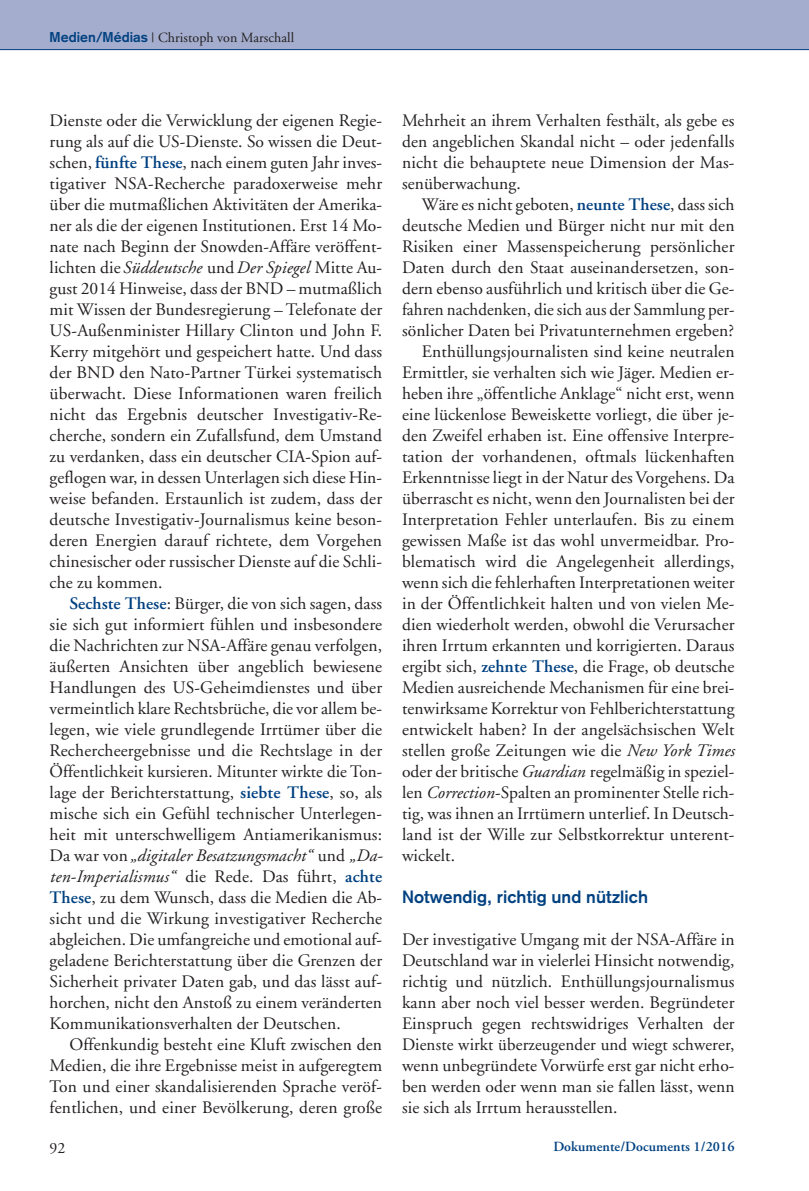
<style>
.page{position:relative;width:809px;height:1191px;background:#fff}
.page>*{position:absolute;margin:0;border:0;box-sizing:border-box;transform-origin:0 0}
.t1{font:17.5px/21px "Adobe Garamond";letter-spacing:.005em;color:#231f20;text-align:justify}
.t2{font:700 17.5px "Akzidenz Grotesk";letter-spacing:.005em;color:#014181}
.t3{font:15.75px "Adobe Garamond";color:#231f20}
.t4{font:14px "Adobe Garamond";letter-spacing:.005em;color:#231f20}
.t5{font:600 14px "Adobe Garamond";letter-spacing:.005em;color:#014181}
.s1{font-family:"Akzidenz Grotesk";font-weight:700;color:#014181}
.s2{font-weight:600;color:#014181}
.s3{font-style:italic}
</style>
<div class="page">
<div style="left:0;top:0;width:809px;height:50px;background:#a4adcd"></div>
<hr style="left:0;top:49px;width:809px;height:1px;background:#014181">
<p class="t4" style="left:50px;top:32px;width:246px"><span class="s1">Medien/Médias</span> | Christoph von Marschall</p>
<p class="t1" style="left:50px;top:111px;width:334px">Dienste oder die Verwicklung der eigenen Regie&shy;rung als auf die US-Dienste. So wissen die Deut&shy;schen, <span class="s2">fünfte These</span>, nach einem guten Jahr inves&shy;tigativer NSA-Recherche paradoxerweise mehr über die mutmaßlichen Aktivitäten der Amerika&shy;ner als die der eigenen Institutionen. Erst 14 Mo&shy;nate nach Beginn der Snowden-Affäre veröffent&shy;lichten die<span class="s3">Süddeutsche</span> und<span class="s3">Der Spiegel</span> Mitte Au&shy;gust 2014 Hinweise, dass der BND – mutmaßlich mit Wissen der Bundesregierung – Telefonate der US-Außenminister Hillary Clinton und John F.<br>Kerry mitgehört und gespeichert hatte. Und dass der BND den Nato-Partner Türkei systematisch überwacht. Diese Informationen waren freilich nicht das Ergebnis deutscher Investigativ-Re&shy;cherche, sondern ein Zufallsfund, dem Umstand zu verdanken, dass ein deutscher CIA-Spion auf&shy;geflogen war, in dessen Unterlagen sich diese Hin&shy;weise befanden. Erstaunlich ist zudem, dass der deutsche Investigativ-Journalismus keine beson&shy;deren Energien darauf richtete, dem Vorgehen chinesischer oder russischer Dienste auf die Schli&shy;che zu kommen.</p>
<p class="t1" style="left:50px;top:594px;width:335px;text-indent:20px"><span class="s2">Sechste These</span>: Bürger, die von sich sagen, dass sie sich gut informiert fühlen und insbesondere die Nachrichten zur NSA-Affäre genau verfolgen, äußerten Ansichten über angeblich bewiesene Handlungen des US-Geheimdienstes und über vermeintlich klare Rechtsbrüche, die vor allem be&shy;legen, wie viele grundlegende Irrtümer über die Rechercheergebnisse und die Rechtslage in der Öffentlichkeit kursieren. Mitunter wirkte die Ton&shy;lage der Berichterstattung, <span class="s2">siebte These</span>, so, als mische sich ein Gefühl technischer Unterlegen&shy;heit mit unterschwelligem Antiamerikanismus:<br>Da war von<span class="s3">„digitaler Besatzungsmacht“</span> und <span class="s3">„Da&shy;ten-Imperialismus“</span> die Rede. Das führt, <span class="s2">achte These</span>, zu dem Wunsch, dass die Medien die Ab&shy;sicht und die Wirkung investigativer Recherche abgleichen. Die umfangreiche und emotional auf&shy;geladene Berichterstattung über die Grenzen der Sicherheit privater Daten gab, und das lässt auf&shy;horchen, nicht den Anstoß zu einem veränderten Kommunikationsverhalten der Deutschen.</p>
<p class="t1" style="left:50px;top:1035px;width:334px;text-indent:20px">Offenkundig besteht eine Kluft zwischen den Medien, die ihre Ergebnisse meist in aufgeregtem Ton und einer skandalisierenden Sprache veröf&shy;fentlichen, und einer Bevölkerung, deren große</p>
<p class="t1" style="left:402px;top:111px;width:334px">Mehrheit an ihrem Verhalten festhält, als gebe es den angeblichen Skandal nicht – oder jedenfalls nicht die behauptete neue Dimension der Mas&shy;senüberwachung.</p>
<p class="t1" style="left:422px;top:195px;width:314px">Wäre es nicht geboten, <span class="s2">neunte These</span>, dass sich</p>
<p class="t1" style="left:402px;top:216px;width:334px">deutsche Medien und Bürger nicht nur mit den</p>
<p class="t1" style="left:402px;top:237px;width:334px">Risiken einer Massenspeicherung persönlicher</p>
<p class="t1" style="left:402px;top:258px;width:334px">Daten durch den Staat auseinandersetzen, son-</p>
<p class="t1" style="left:402px;top:279px;width:334px">dern ebenso ausführlich und kritisch über die Ge-</p>
<p class="t1" style="left:402px;top:300px;width:334px">fahren nachdenken, die sich aus der Sammlung per-</p>
<p class="t1" style="left:402px;top:321px;width:333px">sönlicher Daten bei Privatunternehmen ergeben?</p>
<p class="t1" style="left:422px;top:342px;width:314px">Enthüllungsjournalisten sind keine neutralen</p>
<p class="t1" style="left:402px;top:363px;width:334px">Ermittler, sie verhalten sich wie Jäger. Medien er-</p>
<p class="t1" style="left:402px;top:384px;width:334px">heben ihre „öffentliche Anklage“ nicht erst, wenn</p>
<p class="t1" style="left:402px;top:405px;width:334px">eine lückenlose Beweiskette vorliegt, die über je-</p>
<p class="t1" style="left:402px;top:426px;width:334px">den Zweifel erhaben ist. Eine offensive Interpre-</p>
<p class="t1" style="left:402px;top:447px;width:334px">tation der vorhandenen, oftmals lückenhaften</p>
<p class="t1" style="left:402px;top:468px;width:334px">Erkenntnisse liegt in der Natur des Vorgehens. Da</p>
<p class="t1" style="left:402px;top:489px;width:334px">überrascht es nicht, wenn den Journalisten bei der</p>
<p class="t1" style="left:402px;top:510px;width:334px">Interpretation Fehler unterlaufen. Bis zu einem</p>
<p class="t1" style="left:402px;top:531px;width:334px">gewissen Maße ist das wohl unvermeidbar. Pro-</p>
<p class="t1" style="left:402px;top:552px;width:334px">blematisch wird die Angelegenheit allerdings,</p>
<p class="t1" style="left:402px;top:573px;width:334px">wenn sich die fehlerhaften Interpretationen weiter</p>
<p class="t1" style="left:402px;top:594px;width:334px">in der Öffentlichkeit halten und von vielen Me-</p>
<p class="t1" style="left:402px;top:615px;width:334px">dien wiederholt werden, obwohl die Verursacher</p>
<p class="t1" style="left:402px;top:636px;width:334px">ihren Irrtum erkannten und korrigierten. Daraus</p>
<p class="t1" style="left:402px;top:657px;width:334px">ergibt sich, <span class="s2">zehnte These</span>, die Frage, ob deutsche</p>
<p class="t1" style="left:402px;top:678px;width:334px">Medien ausreichende Mechanismen für eine brei-</p>
<p class="t1" style="left:402px;top:699px;width:334px">tenwirksame Korrektur von Fehlberichterstattung</p>
<p class="t1" style="left:402px;top:720px;width:334px">entwickelt haben? In der angelsächsischen Welt</p>
<p class="t1" style="left:402px;top:741px;width:334px">stellen große Zeitungen wie die <span class="s3">New York Times</span></p>
<p class="t1" style="left:402px;top:762px;width:334px">oder der britische<span class="s3">Guardian</span> regelmäßig in speziel-</p>
<p class="t1" style="left:402px;top:783px;width:334px">len <span class="s3">Correction</span>-Spalten an prominenter Stelle rich-</p>
<p class="t1" style="left:402px;top:804px;width:334px">tig, was ihnen an Irrtümern unterlief. In Deutsch-</p>
<p class="t1" style="left:402px;top:825px;width:334px">land ist der Wille zur Selbstkorrektur unterent-</p>
<p class="t1" style="left:402px;top:846px;width:55px">wickelt.</p>
<p class="t2" style="left:402px;top:891px;width:248px">Notwendig, richtig und nützlich</p>
<p class="t1" style="left:402px;top:930px;width:334px">Der investigative Umgang mit der NSA-Affäre in Deutschland war in vielerlei Hinsicht notwendig, richtig und nützlich. Enthüllungsjournalismus kann aber noch viel besser werden. Begründeter Einspruch gegen rechtswidriges Verhalten der Dienste wirkt überzeugender und wiegt schwerer, wenn unbegründete Vorwürfe erst gar nicht erho&shy;ben werden oder wenn man sie fallen lässt, wenn sie sich als Irrtum herausstellen.</p>
<p class="t3" style="left:50px;top:1141px;width:17px">92</p>
<p class="t5" style="left:553px;top:1141px;width:183px">Dokumente/Documents 1/2016</p>
</div>
